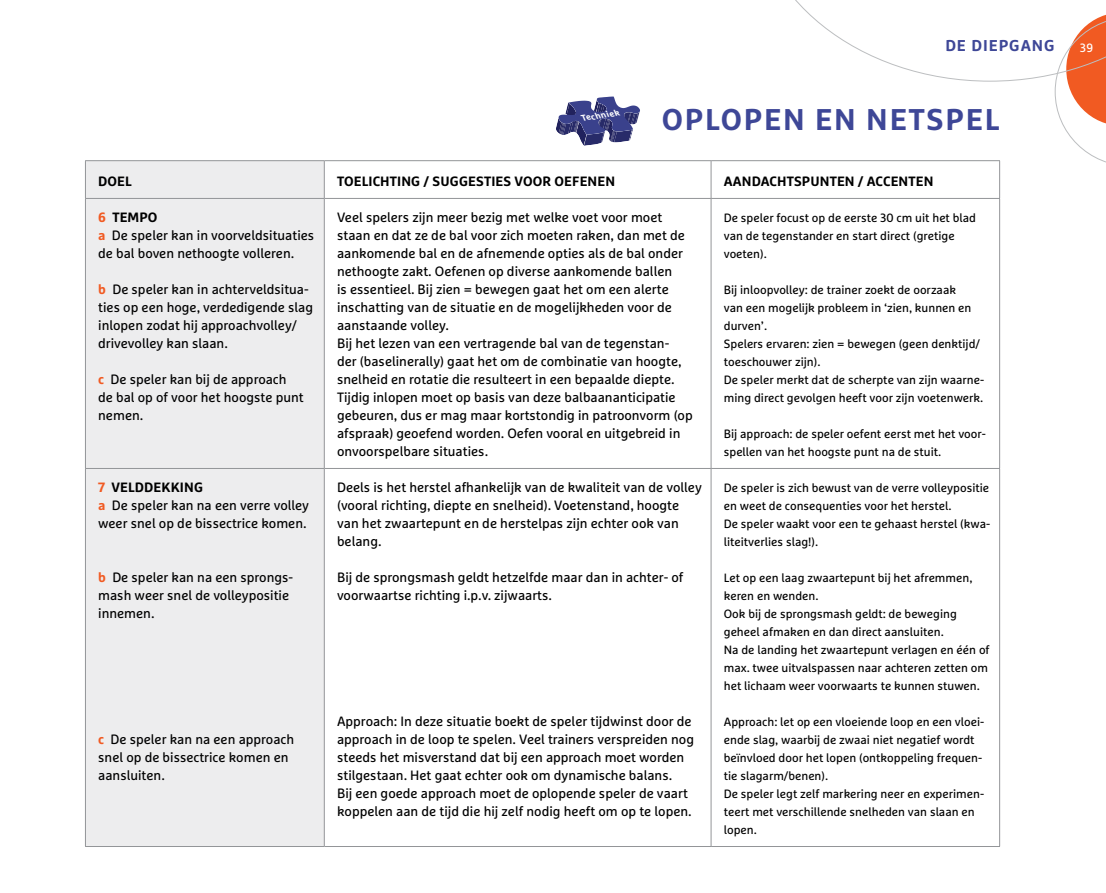
<style>
.page{position:relative;width:1106px;height:893px;background:#fff}
.page>*{position:absolute;margin:0;border:0;box-sizing:border-box;transform-origin:0 0}
.t1{font:700 30px "Marselis OT";letter-spacing:.06em;color:#3e4797}
.t2{font:700 15.75px "Marselis OT";letter-spacing:.06em;color:#3e4797}
.t3{font:13.5px/18px "Marselis OT";color:#000}
.t4{font:700 13.5px "Marselis OT";letter-spacing:.01em;color:#000}
.t5{font:12px/18px "Marselis OT";color:#000}
.t6{font:12px "Marselis OT";color:#fff}
.t7{font:italic 700 8.7px "Marselis OT";color:#fff}
.s1{font-weight:700;color:#f15a22}
.s2{font-weight:700}
</style>
<div class="page">
<svg style="left:752px;top:0;width:354px;height:166px"></svg>
<svg style="left:556px;top:97px;width:84px;height:49px"></svg>
<div style="left:86px;top:161px;width:238px;height:685px;background:#ededee"></div>
<hr style="left:324px;top:161px;width:1px;height:37px;background:#939598">
<hr style="left:710px;top:161px;width:1px;height:37px;background:#939598">
<hr style="left:85px;top:198px;width:239px;height:1px;background:#939598">
<hr style="left:324px;top:198px;width:387px;height:1px;background:#939598">
<hr style="left:324px;top:199px;width:1px;height:269px;background:#939598">
<hr style="left:711px;top:198px;width:289px;height:1px;background:#939598">
<hr style="left:710px;top:199px;width:1px;height:269px;background:#939598">
<hr style="left:324px;top:469px;width:1px;height:377px;background:#939598">
<hr style="left:710px;top:469px;width:1px;height:377px;background:#939598">
<hr style="left:85px;top:199px;width:1px;height:269px;background:#939598">
<hr style="left:999px;top:199px;width:1px;height:269px;background:#939598">
<hr style="left:85px;top:469px;width:1px;height:377px;background:#939598">
<hr style="left:999px;top:469px;width:1px;height:377px;background:#939598">
<hr style="left:85px;top:160px;width:239px;height:1px;background:#939598">
<hr style="left:85px;top:161px;width:1px;height:37px;background:#939598">
<hr style="left:324px;top:160px;width:387px;height:1px;background:#939598">
<hr style="left:711px;top:160px;width:289px;height:1px;background:#939598">
<hr style="left:999px;top:161px;width:1px;height:37px;background:#939598">
<hr style="left:85px;top:846px;width:239px;height:1px;background:#939598">
<hr style="left:324px;top:846px;width:387px;height:1px;background:#939598">
<hr style="left:711px;top:846px;width:289px;height:1px;background:#939598">
<hr style="left:85px;top:468px;width:239px;height:1px;background:#939598">
<hr style="left:324px;top:468px;width:387px;height:1px;background:#939598">
<hr style="left:711px;top:468px;width:289px;height:1px;background:#939598">
<p class="t7" style="left:581px;top:113px;width:40px;rotate:-9deg">Techniek</p>
<p class="t2" style="left:945px;top:35px;width:111px">DE DIEPGANG</p>
<p class="t6" style="left:1079px;top:40px;width:15px">39</p>
<h1 class="t1" style="left:662px;top:101px;width:339px">OPLOPEN EN NETSPEL</h1>
<p class="t4" style="left:98px;top:173px;width:35px">DOEL</p>
<p class="t4" style="left:337px;top:173px;width:279px">TOELICHTING / SUGGESTIES VOOR OEFENEN</p>
<p class="t4" style="left:724px;top:173px;width:211px">AANDACHTSPUNTEN / ACCENTEN</p>
<p class="t3" style="left:98px;top:208px;width:217px"><span class="s1">6</span> <span class="s2">TEMPO<br></span><span class="s1">a</span> De speler kan in voorveldsituaties de bal boven nethoogte volleren.</p>
<p class="t3" style="left:98px;top:280px;width:216px"><span class="s1">b</span> De speler kan in achterveldsitua&shy;ties op een hoge, verdedigende slag inlopen zodat hij approachvolley/ drivevolley kan slaan.</p>
<p class="t3" style="left:98px;top:370px;width:207px"><span class="s1">c</span> De speler kan bij de approach de bal op of voor het hoogste punt nemen.</p>
<p class="t3" style="left:337px;top:208px;width:357px">Veel spelers zijn meer bezig met welke voet voor moet staan en dat ze de bal voor zich moeten raken, dan met de aankomende bal en de afnemende opties als de bal onder nethoogte zakt. Oefenen op diverse aankomende ballen<br>is essentieel. Bij zien = bewegen gaat het om een alerte inschatting van de situatie en de mogelijkheden voor de aanstaande volley.<br>Bij het lezen van een vertragende bal van de tegenstan-<br>der (baselinerally) gaat het om de combinatie van hoogte, snelheid en rotatie die resulteert in een bepaalde diepte.<br>Tijdig inlopen moet op basis van deze balbaananticipatie gebeuren, dus er mag maar kortstondig in patroonvorm (op afspraak) geoefend worden. Oefen vooral en uitgebreid in onvoorspelbare situaties.</p>
<p class="t5" style="left:724px;top:208px;width:254px">De speler focust op de eerste 30 cm uit het blad van de tegenstander en start direct (gretige voeten).</p>
<p class="t5" style="left:724px;top:280px;width:262px">Bij inloopvolley: de trainer zoekt de oorzaak<br>van een mogelijk probleem in ‘zien, kunnen en durven’.<br>Spelers ervaren: zien = bewegen (geen denktijd/ toeschouwer zijn).<br>De speler merkt dat de scherpte van zijn waarne&shy;ming direct gevolgen heeft voor zijn voetenwerk.</p>
<p class="t5" style="left:724px;top:424px;width:264px">Bij approach: de speler oefent eerst met het voor&shy;spellen van het hoogste punt na de stuit.</p>
<p class="t3" style="left:98px;top:478px;width:212px"><span class="s1">7</span> <span class="s2">VELDDEKKING<br></span><span class="s1">a</span> De speler kan na een verre volley weer snel op de bissectrice komen.</p>
<p class="t3" style="left:98px;top:568px;width:196px"><span class="s1">b</span> De speler kan na een sprongs&shy;mash weer snel de volleypositie innemen.</p>
<p class="t3" style="left:98px;top:730px;width:197px"><span class="s1">c</span> De speler kan na een approach snel op de bissectrice komen en aansluiten.</p>
<p class="t3" style="left:337px;top:478px;width:366px">Deels is het herstel afhankelijk van de kwaliteit van de volley (vooral richting, diepte en snelheid). Voetenstand, hoogte van het zwaartepunt en de herstelpas zijn echter ook van belang.</p>
<p class="t3" style="left:337px;top:568px;width:348px">Bij de sprongsmash geldt hetzelfde maar dan in achter- of voorwaartse richting i.p.v. zijwaarts.</p>
<p class="t3" style="left:337px;top:712px;width:358px">Approach: In deze situatie boekt de speler tijdwinst door de approach in de loop te spelen. Veel trainers verspreiden nog steeds het misverstand dat bij een approach moet worden stilgestaan. Het gaat echter ook om dynamische balans.<br>Bij een goede approach moet de oplopende speler de vaart koppelen aan de tijd die hij zelf nodig heeft om op te lopen.</p>
<p class="t5" style="left:724px;top:478px;width:268px">De speler is zich bewust van de verre volleypositie en weet de consequenties voor het herstel.<br>De speler waakt voor een te gehaast herstel (kwa&shy;liteitverlies slag!).</p>
<p class="t5" style="left:724px;top:568px;width:267px">Let op een laag zwaartepunt bij het afremmen, keren en wenden.<br>Ook bij de sprongsmash geldt: de beweging geheel afmaken en dan direct aansluiten.<br>Na de landing het zwaartepunt verlagen en één of max. twee uitvalspassen naar achteren zetten om het lichaam weer voorwaarts te kunnen stuwen.</p>
<p class="t5" style="left:724px;top:712px;width:262px">Approach: let op een vloeiende loop en een vloei&shy;ende slag, waarbij de zwaai niet negatief wordt beïnvloed door het lopen (ontkoppeling frequen&shy;tie slagarm/benen).<br>De speler legt zelf markering neer en experimen&shy;teert met verschillende snelheden van slaan en lopen.</p>
</div>
